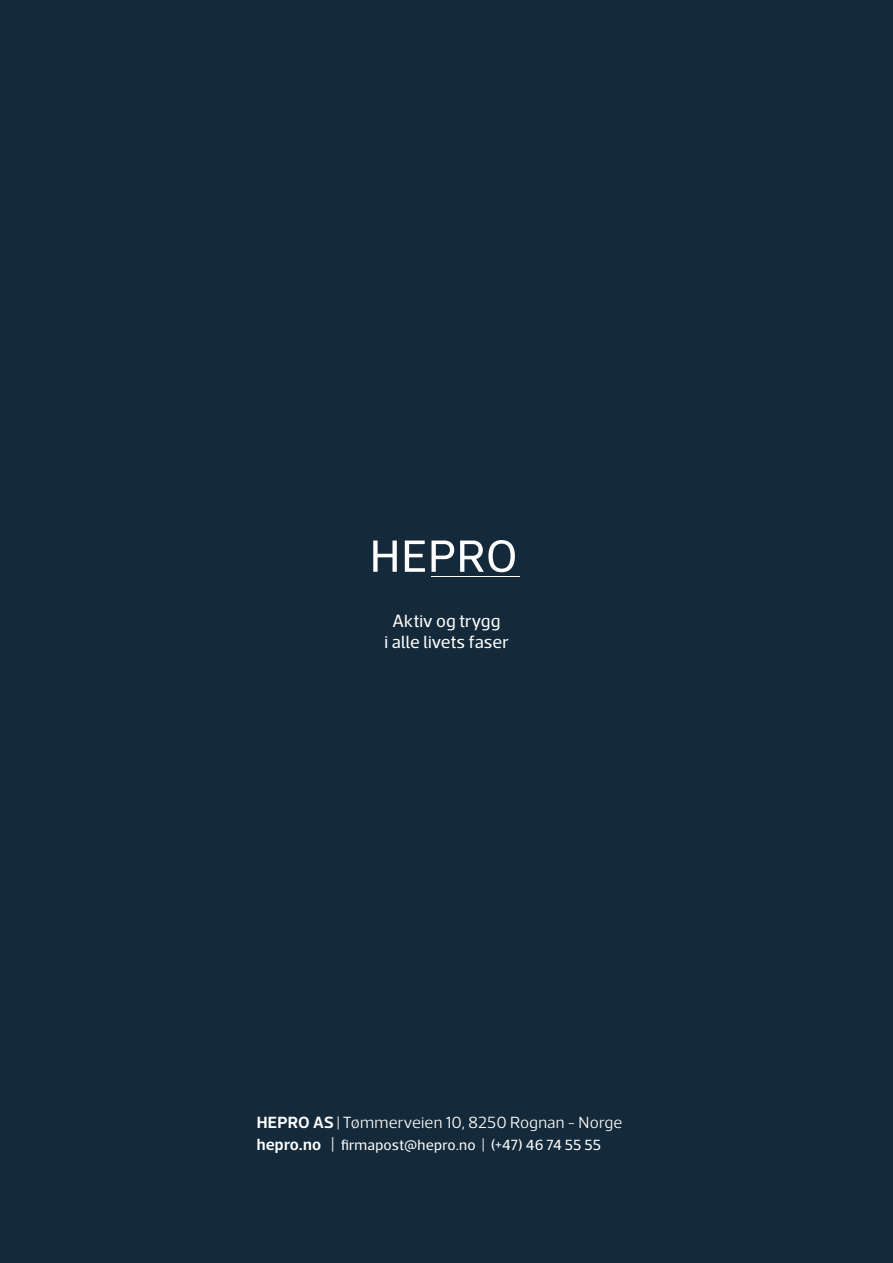
<style>
.page{position:relative;width:893px;height:1263px;background:#142939}
.page>*{position:absolute;margin:0;border:0;box-sizing:border-box;transform-origin:0 0}
.t1{font:18px/21.6px "Acto";letter-spacing:.005em;color:#fff;text-align:center}
.t2{font:300 16.5px "Acto";letter-spacing:.005em;color:#fff}
.t3{font:15px "Acto";letter-spacing:.01em;color:#fff}
.s1{font-weight:600}
.s2{font-weight:400;font-size:15px}
.s3{font-weight:600;font-size:16.5px}
.s4{font-size:16.5px}
</style>
<div class="page">
<svg style="left:373px;top:540px;width:24px;height:32px"></svg>
<svg style="left:405px;top:540px;width:20px;height:32px"></svg>
<svg style="left:431px;top:540px;width:23px;height:32px"></svg>
<svg style="left:460px;top:540px;width:55px;height:32px"></svg>
<hr style="left:431px;top:576px;width:89px;height:1px;background:#fff">
<p class="t1" style="left:385px;top:609px;width:125px">Aktiv og trygg<br>i alle livets faser</p>
<p class="t2" style="left:257px;top:1112px;width:367px"><span class="s1">HEPRO AS</span> <span class="s2">|</span> Tømmerveien 10, 8250 Rognan - Norge</p>
<p class="t3" style="left:257px;top:1136px;width:346px"><span class="s3">hepro.no</span> <span class="s4">|</span> firmapost@hepro.no | (+47) 46 74 55 55</p>
</div>
